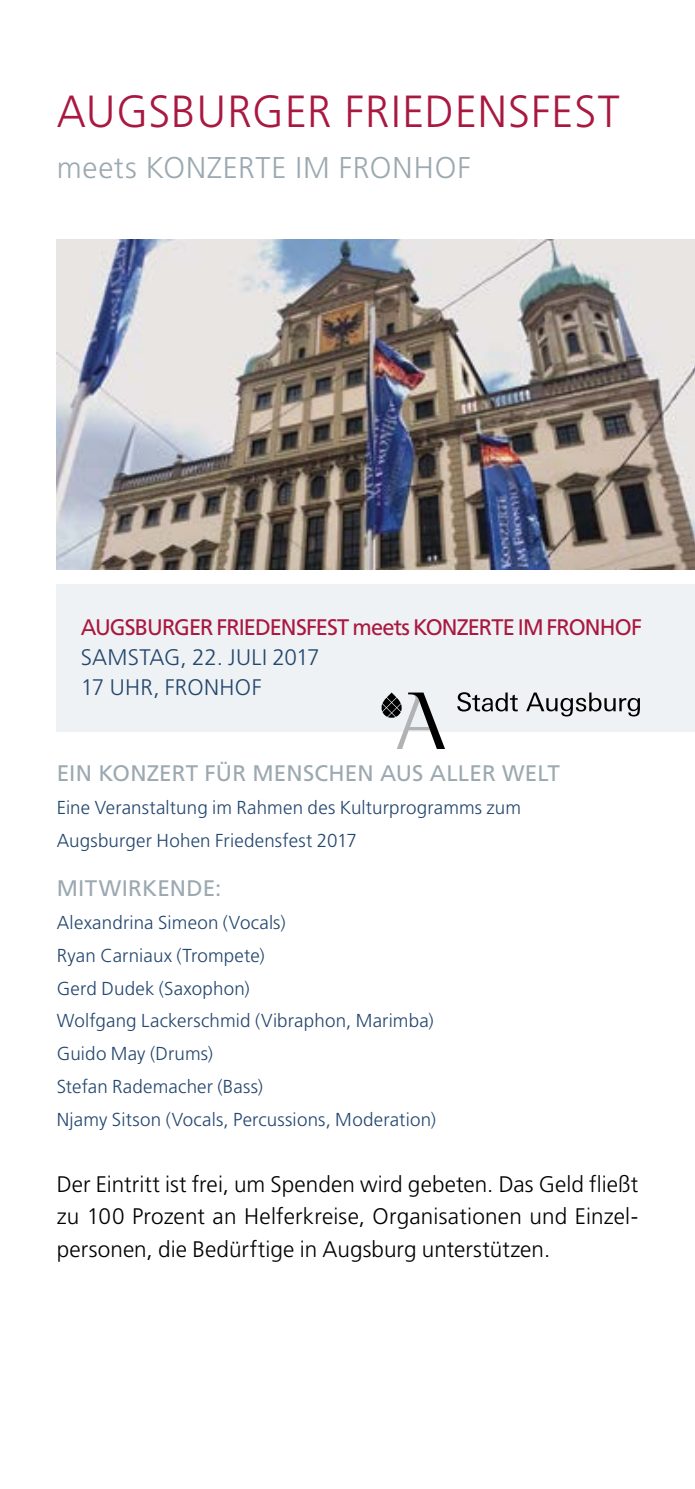
<style>
.page{position:relative;width:695px;height:1489px;background:#fff}
.page>*{position:absolute;margin:0;border:0;box-sizing:border-box;transform-origin:0 0}
.t1{font:300 45px "Frutiger";letter-spacing:.025em;color:#a91840}
.t2{font:300 30px "Frutiger";letter-spacing:.03em;color:#9ca9b1}
.t3{font:300 22.5px/32.8px "Frutiger";letter-spacing:.005em;color:#000;text-align:justify}
.t4{font:22.5px "Frutiger";letter-spacing:.01em;color:#9ca9b1}
.t5{font:22.5px "Frutiger";letter-spacing:-.04em;color:#a91840}
.t6{font:300 22.5px/30px "Frutiger";letter-spacing:.01em;color:#24476f}
.t7{font:300 18.75px/32.8px "Frutiger";letter-spacing:.01em;color:#24476f}
</style>
<div class="page">
<div style="left:57px;top:584px;width:637px;height:148px;background:#eff2f4"></div>
<img style="left:57px;top:240px;width:637px;height:329px">
<svg style="left:457px;top:692px;width:60px;height:19px"></svg>
<svg style="left:526px;top:692px;width:114px;height:24px"></svg>
<svg style="left:381px;top:692px;width:64px;height:57px"></svg>
<h1 class="t1" style="left:57px;top:86px;width:564px">AUGSBURGER FRIEDENSFEST</h1>
<h2 class="t2" style="left:57px;top:150px;width:415px">meets KONZERTE IM FRONHOF</h2>
<p class="t5" style="left:81px;top:613px;width:562px">AUGSBURGER FRIEDENSFEST meets KONZERTE IM FRONHOF</p>
<p class="t6" style="left:81px;top:642px;width:240px">SAMSTAG, 22. JULI 2017<br>17 UHR, FRONHOF</p>
<p class="t4" style="left:57px;top:760px;width:504px">EIN KONZERT FÜR MENSCHEN AUS ALLER WELT</p>
<p class="t7" style="left:57px;top:791px;width:466px">Eine Veranstaltung im Rahmen des Kulturprogramms zum<br>Augsburger Hohen Friedensfest 2017</p>
<p class="t4" style="left:57px;top:875px;width:166px">MITWIRKENDE:</p>
<p class="t7" style="left:57px;top:906px;width:381px">Alexandrina Simeon (Vocals)<br>Ryan Carniaux (Trompete)<br>Gerd Dudek (Saxophon)<br>Wolfgang Lackerschmid (Vibraphon, Marimba)<br>Guido May (Drums)<br>Stefan Rademacher (Bass)<br>Njamy Sitson (Vocals, Percussions, Moderation)</p>
<p class="t3" style="left:57px;top:1167px;width:583px">Der Eintritt ist frei, um Spenden wird gebeten. Das Geld fließt zu 100 Prozent an Helferkreise, Organisationen und Einzel&shy;personen, die Bedürftige in Augsburg unterstützen.</p>
</div>
